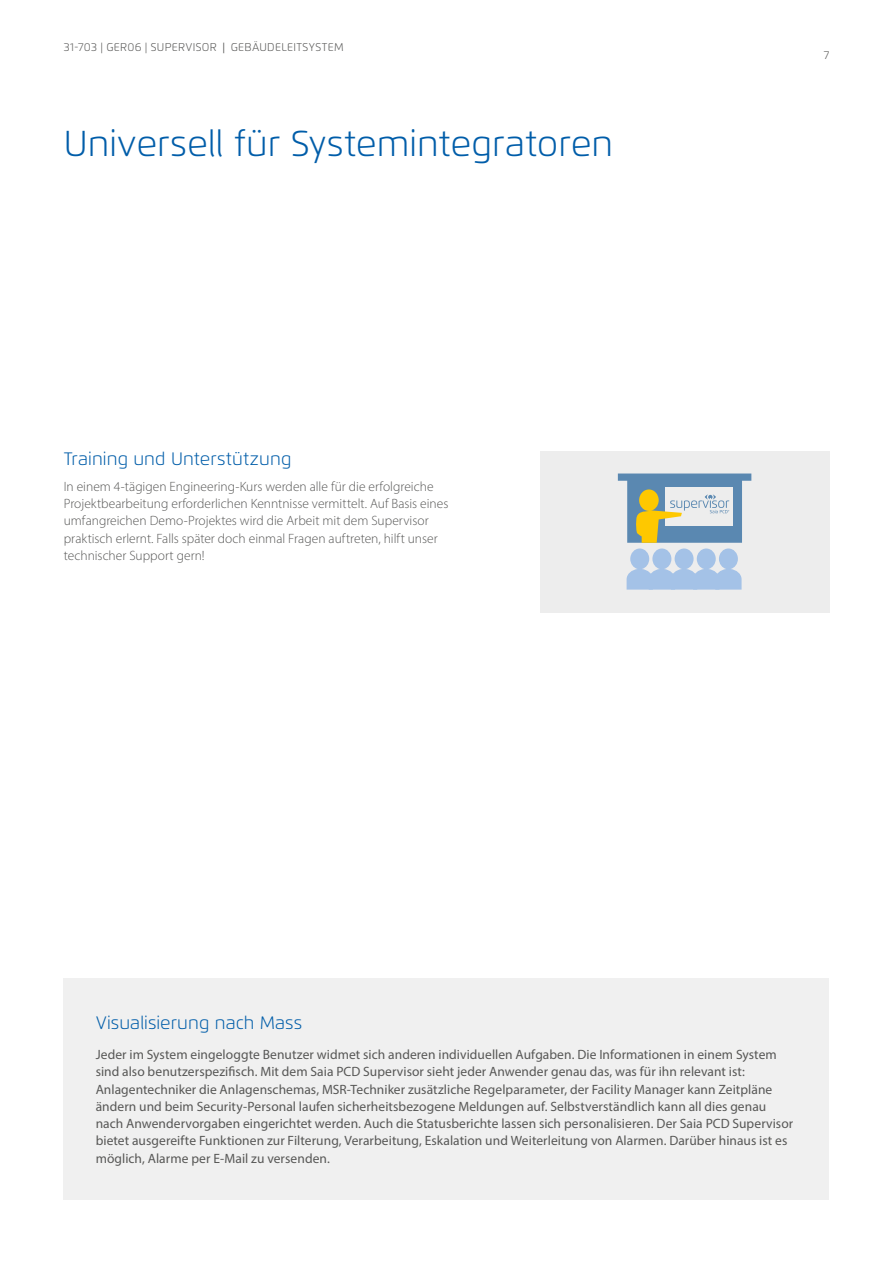
<style>
.page{position:relative;width:893px;height:1263px;background:#fff}
.page>*{position:absolute;margin:0;border:0;box-sizing:border-box;transform-origin:0 0}
.Headlines{font:300 36px "Flexo";letter-spacing:-.005em;color:#005da9}
.copy_Head{font:300 18px "Flexo";letter-spacing:.005em;color:#005da9}
.Lauftext_Myriad_Pro{font:13.5px/17.2px "Myriad Pro";letter-spacing:.005em;color:#575756}
.Lauftext_Myriad_Pro-2{font:300 13.5px/17.2px "Myriad Pro";color:#575756}
.t1{font:300 11.25px "Flexo";letter-spacing:.025em;color:#575756}
.s1{font-weight:400}
</style>
<div class="page">
<div style="left:540px;top:451px;width:289px;height:161px;background:#ededed"></div>
<svg style="left:618px;top:473px;width:133px;height:117px"></svg>
<div style="left:64px;top:978px;width:765px;height:221px;background:#f0f0f0"></div>
<p class="t1" style="left:64px;top:41px;width:281px">31-703 | GER06 | SUPERVISOR <span class="s1">|</span> GEBÄUDELEITSYSTEM</p>
<p class="Headlines" style="left:64px;top:122px;width:551px">Universell für Systemintegratoren</p>
<p class="copy_Head" style="left:64px;top:448px;width:229px">Training und Unterstützung</p>
<p class="Lauftext_Myriad_Pro-2" style="left:64px;top:477px;width:386px">In einem 4-tägigen Engineering-Kurs werden alle für die erfolgreiche Projektbearbeitung erforderlichen Kenntnisse vermittelt. Auf Basis eines umfangreichen Demo-Projektes wird die Arbeit mit dem Supervisor praktisch erlernt. Falls später doch einmal Fragen auftreten, hilft unser technischer Support gern!</p>
<p class="t1" style="left:824px;top:48px;width:7px">7</p>
<p class="copy_Head" style="left:96px;top:1012px;width:208px">Visualisierung nach Mass</p>
<p class="Lauftext_Myriad_Pro" style="left:96px;top:1046px;width:699px">Jeder im System eingeloggte Benutzer widmet sich anderen individuellen Aufgaben. Die Informationen in einem System sind also benutzerspezifisch. Mit dem Saia PCD Supervisor sieht jeder Anwender genau das, was für ihn relevant ist:<br>Anlagentechniker die Anlagenschemas, MSR-Techniker zusätzliche Regelparameter, der Facility Manager kann Zeitpläne ändern und beim Security-Personal laufen sicherheitsbezogene Meldungen auf. Selbstverständlich kann all dies genau nach Anwendervorgaben eingerichtet werden. Auch die Statusberichte lassen sich personalisieren. Der Saia PCD Supervisor bietet ausgereifte Funktionen zur Filterung, Verarbeitung, Eskalation und Weiterleitung von Alarmen. Darüber hinaus ist es möglich, Alarme per E-Mail zu versenden.</p>
</div>
